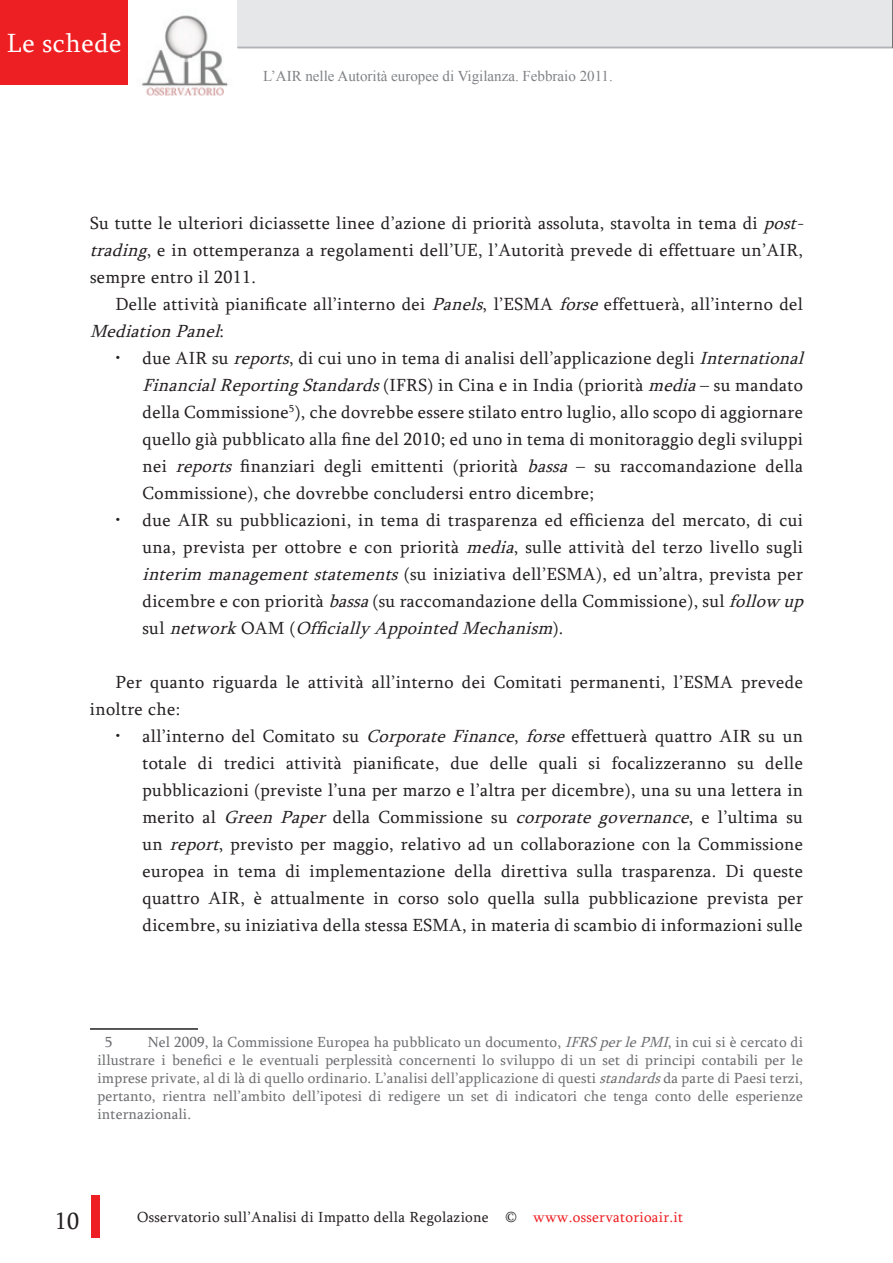
<style>
.page{position:relative;width:893px;height:1263px;background:#fff}
.page>*{position:absolute;margin:0;border:0;box-sizing:border-box;transform-origin:0 0}
.t1{font:27px "Sylfaen";letter-spacing:.02em;color:#fff}
.t2{font:24px "Sylfaen";color:#231f20}
.t3{font:18px/27px "Sylfaen";letter-spacing:.02em;color:#231f20}
.t4{font:15px/18px "Sylfaen";letter-spacing:.01em;color:#6c6d70;text-align:justify}
.t5{font:15px "Sylfaen";letter-spacing:.02em;color:#231f20}
.t6{font:15px "Times New Roman";color:#808285}
.s1{font-style:italic}
.s2{color:#ee1f23}
</style>
<div class="page">
<div style="left:0;top:0;width:128px;height:84px;background:#ee1f23"></div>
<img style="left:141px;top:0;width:97px;height:96px">
<img style="left:91px;top:1195px;width:9px;height:42px">
<div style="left:238px;top:0;width:655px;height:48px;background:#e6e7e9"></div>
<hr style="left:238px;top:47px;width:655px;height:1px;background:#b2b3b7">
<hr style="left:90px;top:1028px;width:108px;height:2px;background:#231f20">
<h1 class="t1" style="left:7px;top:25px;width:116px">Le schede</h1>
<p class="t6" style="left:263px;top:66px;width:351px">L’AIR nelle Autorità europee di Vigilanza. Febbraio 2011.</p>
<p class="t3" style="left:90px;top:209px;width:721px">Su tutte le ulteriori diciassette linee d’azione di priorità assoluta, stavolta in tema di <span class="s1">post&shy;trading</span>, e in ottemperanza a regolamenti dell’UE, l’Autorità prevede di effettuare un’AIR, sempre entro il 2011.</p>
<p class="t3" style="left:90px;top:290px;width:714px;text-indent:26px">Delle attività pianificate all’interno dei <span class="s1">Panels</span>, l’ESMA <span class="s1">forse</span>effettuerà, all’interno del<br><span class="s1">MediationPanel</span>:</p>
<p class="t3" style="left:142px;top:344px;width:668px;text-indent:-27px">• due AIR su <span class="s1">reports</span>, di cui uno in tema di analisi dell’applicazione degli <span class="s1">International FinancialReportingStandards</span>(IFRS) in Cina e in India (priorità <span class="s1">media</span>– su mandato della Commissione<sup>5</sup>), che dovrebbe essere stilato entro luglio, allo scopo di aggiornare quello già pubblicato alla fine del 2010; ed uno in tema di monitoraggio degli sviluppi nei <span class="s1">reports</span> finanziari degli emittenti (priorità <span class="s1">bassa</span> – su raccomandazione della Commissione), che dovrebbe concludersi entro dicembre;</p>
<p class="t3" style="left:142px;top:506px;width:668px;text-indent:-27px">• due AIR su pubblicazioni, in tema di trasparenza ed efficienza del mercato, di cui una, prevista per ottobre e con priorità <span class="s1">media</span>, sulle attività del terzo livello sugli <span class="s1">interim managementstatements</span>(su iniziativa dell’ESMA), ed un’altra, prevista per dicembre e con priorità <span class="s1">bassa</span>(su raccomandazione della Commissione), sul <span class="s1">follow up </span>s u l <span class="s1">network</span>O A M ( <span class="s1">OfficiallyAppointedMechanism</span>) .</p>
<p class="t3" style="left:90px;top:668px;width:714px;text-indent:26px">Per quanto riguarda le attività all’interno dei Comitati permanenti, l’ESMA prevede inoltre che:</p>
<p class="t3" style="left:142px;top:722px;width:662px;text-align:justify;text-indent:-27px">• all’interno del Comitato su <span class="s1">Corporate Finance</span>, <span class="s1">forse</span> effettuerà quattro AIR su un totale di tredici attività pianificate, due delle quali si focalizzeranno su delle pubblicazioni (previste l’una per marzo e l’altra per dicembre), una su una lettera in merito al <span class="s1">Green Paper</span> della Commissione su <span class="s1">corporate governance</span>, e l’ultima su un <span class="s1">report</span>, previsto per maggio, relativo ad un collaborazione con la Commissione europea in tema di implementazione della direttiva sulla trasparenza. Di queste quattro AIR, è attualmente in corso solo quella sulla pubblicazione prevista per dicembre, su iniziativa della stessa ESMA, in materia di scambio di informazioni sulle</p>
<p class="t4" style="left:97px;top:1032px;width:707px;text-indent:50px">Nel 2009, la Commissione Europea ha pubblicato un documento, <span class="s1">IFRSperlePMI</span>, in cui si è cercato di illustrare i benefici e le eventuali perplessità concernenti lo sviluppo di un set di principi contabili per le imprese private, al di là di quello ordinario. L’analisi dell’applicazione di questi <span class="s1">standards</span>da parte di Paesi terzi, pertanto, rientra nell’ambito dell’ipotesi di redigere un set di indicatori che tenga conto delle esperienze internazionali.</p>
<p class="t4" style="left:105px;top:1032px;width:9px">5</p>
<h2 class="t2" style="left:55px;top:1205px;width:26px">10</h2>
<p class="t5" style="left:137px;top:1207px;width:547px">Osservatorio sull’Analisi di Impatto della Regolazione © <span class="s2">www.osservatorioair.it</span></p>
</div>
